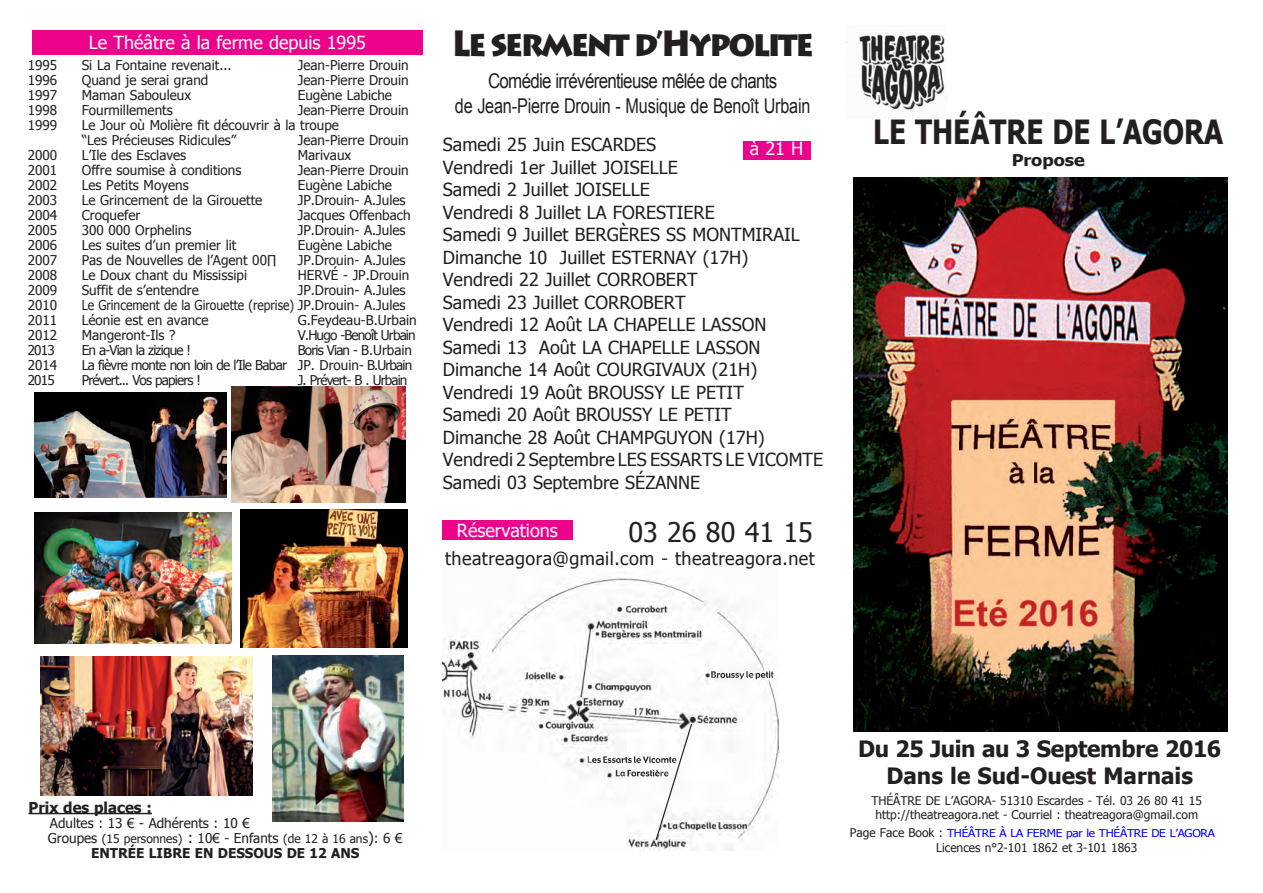
<style>
.page{position:relative;width:1263px;height:893px;background:#fff}
.page>*{position:absolute;margin:0;border:0;box-sizing:border-box;transform-origin:0 0}
.Normal_e{font:900 36px "Lithos Pro";letter-spacing:-.075em;color:#231f20;scale:.9 1}
.Normal_e-2{font:700 33.3px "Tahoma";color:#231f20;scale:.83 1}
.Normal_e-3{font:27px "Tahoma";color:#231f20}
.Normal_e-4{font:700 22.5px "Tahoma";letter-spacing:-.01em;color:#231f20}
.Normal_e-5{font:20.4px "Arial";letter-spacing:-.01em;color:#231f20;scale:.8 1}
.Normal_e-6{font:20.4px "Arial";letter-spacing:-.04em;color:#231f20;scale:.83 1}
.Normal_e-7{font:18px "Tahoma";color:#231f20}
.Normal_e-8{font:18px "Tahoma";color:#fff}
.Normal_e-9{font:18px "Tahoma";letter-spacing:.025em;color:#231f20}
.Normal_e-10{font:700 16.2px "Tahoma";color:#231f20;scale:1.11 1}
.Normal_e-11{font:700 15px "Tahoma";color:#231f20}
.Normal_e-12{font:13.5px "Tahoma";color:#231f20}
.Normal_e-13{font:13.5px "Tahoma";letter-spacing:-.06em;color:#231f20}
.Normal_e-14{font:13.5px "Tahoma";color:#231f20;scale:.9 1}
.Normal_e-15{font:13.5px "Tahoma";letter-spacing:-.05em;color:#231f20}
.Normal_e-16{font:700 13.5px "Tahoma";color:#231f20}
.Normal_e-17{font:12px "Tahoma";color:#231f20}
.Normal_e-18{font:10.8px "Tahoma";letter-spacing:-.02em;color:#00f;scale:1.11 1}
.s1{font-size:13.5px}
.s2{font-size:15px}
.s3{font-size:12px;color:#231f20}
</style>
<div class="page">
<img style="left:40px;top:656px;width:212px;height:139px">
<img style="left:232px;top:387px;width:174px;height:116px">
<div style="left:32px;top:30px;width:391px;height:24px;background:#ed028c"></div>
<hr style="left:29px;top:813px;width:123px;height:1px;background:#231f20">
<div style="left:442px;top:521px;width:130px;height:19px;background:#ed028c"></div>
<div style="left:743px;top:141px;width:67px;height:18px;background:#ed028c"></div>
<img style="left:273px;top:655px;width:131px;height:166px">
<img style="left:35px;top:393px;width:191px;height:104px">
<img style="left:241px;top:510px;width:167px;height:137px">
<img style="left:853px;top:178px;width:374px;height:553px">
<img style="left:442px;top:577px;width:337px;height:273px">
<svg style="left:577px;top:707px;width:3px;height:9px"></svg>
<img style="left:655px;top:724px;width:37px;height:116px">
<img style="left:34px;top:513px;width:198px;height:130px">
<img style="left:846px;top:34px;width:99px;height:76px">
<p class="Normal_e-8" style="left:89px;top:31px;width:279px">Le Théâtre à la ferme depuis 1995</p>
<p class="Normal_e-12" style="left:28px;top:56px;width:31px">1995</p>
<p class="Normal_e-12" style="left:82px;top:56px;width:151px">Si La Fontaine revenait...</p>
<p class="Normal_e-12" style="left:298px;top:56px;width:112px">Jean-Pierre Drouin</p>
<p class="Normal_e-12" style="left:28px;top:71px;width:31px">1996</p>
<p class="Normal_e-12" style="left:82px;top:71px;width:128px">Quand je serai grand</p>
<p class="Normal_e-12" style="left:298px;top:71px;width:112px">Jean-Pierre Drouin</p>
<p class="Normal_e-12" style="left:28px;top:86px;width:31px">1997</p>
<p class="Normal_e-12" style="left:82px;top:86px;width:111px">Maman Sabouleux</p>
<p class="Normal_e-12" style="left:298px;top:86px;width:96px">Eugène Labiche</p>
<p class="Normal_e-12" style="left:28px;top:101px;width:31px">1998</p>
<p class="Normal_e-12" style="left:82px;top:101px;width:92px">Fourmillements</p>
<p class="Normal_e-12" style="left:298px;top:101px;width:112px">Jean-Pierre Drouin</p>
<p class="Normal_e-12" style="left:28px;top:116px;width:31px">1999</p>
<p class="Normal_e-12" style="left:82px;top:116px;width:259px">Le Jour où Molière fit découvrir à la troupe</p>
<p class="Normal_e-12" style="left:82px;top:131px;width:156px">“Les Précieuses Ridicules”</p>
<p class="Normal_e-12" style="left:298px;top:131px;width:112px">Jean-Pierre Drouin</p>
<p class="Normal_e-12" style="left:28px;top:146px;width:31px">2000</p>
<p class="Normal_e-12" style="left:82px;top:146px;width:106px">L’Ile des Esclaves</p>
<p class="Normal_e-12" style="left:298px;top:146px;width:55px">Marivaux</p>
<p class="Normal_e-12" style="left:28px;top:161px;width:31px">2001</p>
<p class="Normal_e-12" style="left:82px;top:161px;width:161px">Offre soumise à conditions</p>
<p class="Normal_e-12" style="left:298px;top:161px;width:112px">Jean-Pierre Drouin</p>
<p class="Normal_e-12" style="left:28px;top:176px;width:31px">2002</p>
<p class="Normal_e-12" style="left:82px;top:176px;width:108px">Les Petits Moyens</p>
<p class="Normal_e-12" style="left:298px;top:176px;width:96px">Eugène Labiche</p>
<p class="Normal_e-12" style="left:28px;top:191px;width:31px">2003</p>
<p class="Normal_e-12" style="left:82px;top:191px;width:182px">Le Grincement de la Girouette</p>
<p class="Normal_e-12" style="left:298px;top:191px;width:109px">JP.Drouin- A.Jules</p>
<p class="Normal_e-12" style="left:28px;top:206px;width:31px">2004</p>
<p class="Normal_e-12" style="left:82px;top:206px;width:60px">Croquefer</p>
<p class="Normal_e-12" style="left:298px;top:206px;width:114px">Jacques Offenbach</p>
<p class="Normal_e-12" style="left:28px;top:221px;width:31px">2005</p>
<p class="Normal_e-12" style="left:82px;top:221px;width:111px">300 000 Orphelins</p>
<p class="Normal_e-12" style="left:298px;top:221px;width:109px">JP.Drouin- A.Jules</p>
<p class="Normal_e-12" style="left:28px;top:236px;width:31px">2006</p>
<p class="Normal_e-12" style="left:82px;top:236px;width:156px">Les suites d’un premier lit</p>
<p class="Normal_e-12" style="left:298px;top:236px;width:96px">Eugène Labiche</p>
<p class="Normal_e-12" style="left:28px;top:251px;width:31px">2007</p>
<p class="Normal_e-12" style="left:82px;top:251px;width:196px">Pas de Nouvelles de l’Agent 00∏</p>
<p class="Normal_e-12" style="left:298px;top:251px;width:109px">JP.Drouin- A.Jules</p>
<p class="Normal_e-12" style="left:28px;top:266px;width:31px">2008</p>
<p class="Normal_e-12" style="left:82px;top:266px;width:167px">Le Doux chant du Mississipi</p>
<p class="Normal_e-12" style="left:298px;top:266px;width:113px">HERVÉ - JP.Drouin</p>
<p class="Normal_e-12" style="left:28px;top:281px;width:31px">2009</p>
<p class="Normal_e-12" style="left:82px;top:281px;width:119px">Suffit de s’entendre</p>
<p class="Normal_e-12" style="left:298px;top:281px;width:109px">JP.Drouin- A.Jules</p>
<p class="Normal_e-12" style="left:28px;top:296px;width:31px">2010</p>
<p class="Normal_e-14" style="left:82px;top:296px;width:361px">Le Grincement de la Girouette (reprise) JP.Drouin- A.Jules</p>
<p class="Normal_e-12" style="left:28px;top:311px;width:31px">2011</p>
<p class="Normal_e-12" style="left:82px;top:311px;width:128px">Léonie est en avance</p>
<p class="Normal_e-12" style="left:298px;top:311px;width:120px">G.Feydeau-B.Urbain</p>
<p class="Normal_e-12" style="left:28px;top:326px;width:31px">2012</p>
<p class="Normal_e-12" style="left:82px;top:326px;width:95px">Mangeront-Ils ?</p>
<p class="Normal_e-13" style="left:298px;top:326px;width:119px">V.Hugo -Benoît Urbain</p>
<p class="Normal_e-12" style="left:28px;top:341px;width:29px">2013</p>
<p class="Normal_e-13" style="left:82px;top:341px;width:111px">En a-Vian la zizique !</p>
<p class="Normal_e-13" style="left:298px;top:341px;width:116px">Boris Vian - B.Urbain</p>
<p class="Normal_e-12" style="left:28px;top:356px;width:31px">2014</p>
<p class="Normal_e-15" style="left:82px;top:356px;width:332px">La fièvre monte non loin de l’Ile Babar JP. Drouin- B.Urbain</p>
<p class="Normal_e-12" style="left:28px;top:371px;width:29px">2015</p>
<p class="Normal_e-13" style="left:82px;top:371px;width:121px">Prévert... Vos papiers !</p>
<p class="Normal_e-13" style="left:298px;top:371px;width:111px">J. Prévert- B . Urbain</p>
<p class="Normal_e" style="left:452px;top:21px;width:404px">Le serment d’Hypolite</p>
<p class="Normal_e-6" style="left:488px;top:67px;width:350px">Comédie irrévérentieuse mêlée de chants</p>
<p class="Normal_e-5" style="left:455px;top:93px;width:446px">de Jean-Pierre Drouin - Musique de Benoît Urbain</p>
<p class="Normal_e-7" style="left:443px;top:133px;width:215px">Samedi 25 Juin ESCARDES</p>
<p class="Normal_e-7" style="left:443px;top:156px;width:237px">Vendredi 1er Juillet JOISELLE</p>
<p class="Normal_e-7" style="left:443px;top:178px;width:208px">Samedi 2 Juillet JOISELLE</p>
<p class="Normal_e-7" style="left:443px;top:201px;width:273px">Vendredi 8 Juillet LA FORESTIERE</p>
<p class="Normal_e-7" style="left:443px;top:223px;width:358px">Samedi 9 Juillet BERGÈRES SS MONTMIRAIL</p>
<p class="Normal_e-7" style="left:443px;top:246px;width:307px">Dimanche 10 Juillet ESTERNAY (17H)</p>
<p class="Normal_e-7" style="left:443px;top:268px;width:256px">Vendredi 22 Juillet CORROBERT</p>
<p class="Normal_e-7" style="left:443px;top:291px;width:244px">Samedi 23 Juillet CORROBERT</p>
<p class="Normal_e-7" style="left:443px;top:313px;width:325px">Vendredi 12 Août LA CHAPELLE LASSON</p>
<p class="Normal_e-7" style="left:443px;top:336px;width:319px">Samedi 13 Août LA CHAPELLE LASSON</p>
<p class="Normal_e-7" style="left:443px;top:358px;width:316px">Dimanche 14 Août COURGIVAUX (21H)</p>
<p class="Normal_e-7" style="left:443px;top:381px;width:302px">Vendredi 19 Août BROUSSY LE PETIT</p>
<p class="Normal_e-7" style="left:443px;top:403px;width:290px">Samedi 20 Août BROUSSY LE PETIT</p>
<p class="Normal_e-7" style="left:443px;top:426px;width:323px">Dimanche 28 Août CHAMPGUYON (17H)</p>
<p class="Normal_e-7" style="left:443px;top:448px;width:382px">Vendredi 2 Septembre LES ESSARTS LE VICOMTE</p>
<p class="Normal_e-7" style="left:443px;top:471px;width:259px">Samedi 03 Septembre SÉZANNE</p>
<p class="Normal_e-8" style="left:750px;top:137px;width:55px">à 21 H</p>
<p class="Normal_e-8" style="left:457px;top:519px;width:103px">Réservations</p>
<p class="Normal_e-3" style="left:628px;top:514px;width:186px">03 26 80 41 15</p>
<p class="Normal_e-9" style="left:445px;top:547px;width:371px">theatreagora@gmail.com - theatreagora.net</p>
<p class="Normal_e-2" style="left:873px;top:111px;width:423px">LE THÉÂTRE DE L’AGORA</p>
<p class="Normal_e-10" style="left:1012px;top:150px;width:67px">Propose</p>
<p class="Normal_e-11" style="left:29px;top:797px;width:125px">Prix des places :</p>
<p class="Normal_e-12" style="left:50px;top:814px;width:201px">Adultes : 13 € - Adhérents : 10 €</p>
<p class="Normal_e-17" style="left:48px;top:830px;width:356px"><span class="s1">Groupes</span> (15 personnes) <span class="s2">:</span> <span class="s1">10€ - Enfants</span> (de 12 à 16 ans<span class="s2">)</span><span class="s1">: 6 €</span></p>
<p class="Normal_e-16" style="left:91px;top:844px;width:270px">ENTRÉE LIBRE EN DESSOUS DE 12 ANS</p>
<p class="Normal_e-4" style="left:858px;top:735px;width:364px">Du 25 Juin au 3 Septembre 2016</p>
<p class="Normal_e-4" style="left:886px;top:762px;width:308px">Dans le Sud-Ouest Marnais</p>
<p class="Normal_e-17" style="left:871px;top:793px;width:332px">THÉÂTRE DE L’AGORA- 51310 Escardes - Tél. 03 26 80 41 15</p>
<p class="Normal_e-17" style="left:875px;top:807px;width:324px">http://theatreagora.net - Courriel : theatreagora@gmail.com</p>
<p class="Normal_e-18" style="left:850px;top:826px;width:330px"><span class="s3">Page Face Book :</span> THÉÂTRE À LA FERME par le THÉÂTRE DE L’AGORA</p>
<p class="Normal_e-17" style="left:936px;top:840px;width:203px">Licences n°2-101 1862 et 3-101 1863</p>
</div>
